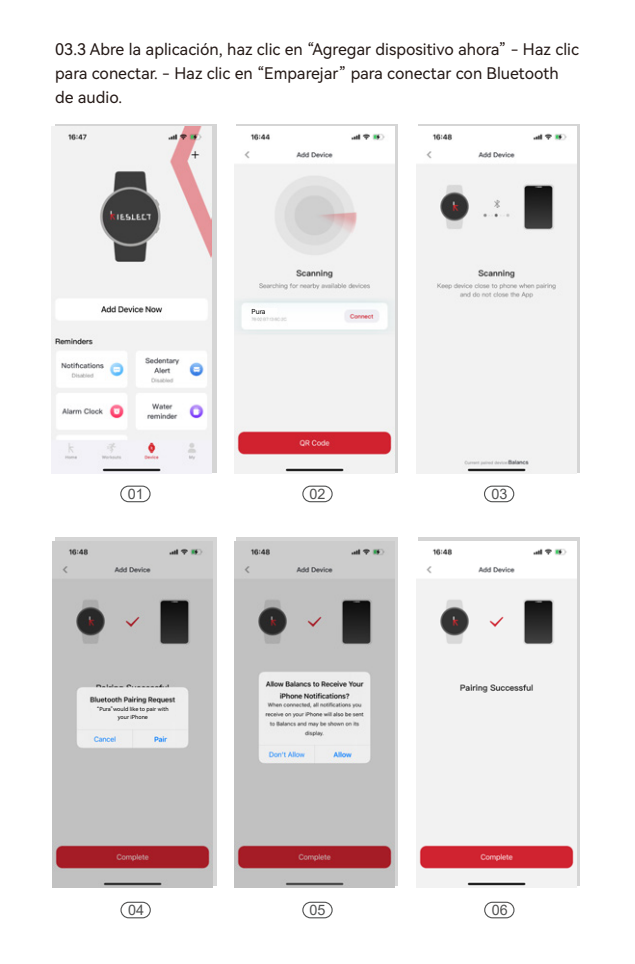
<style>
.page{position:relative;width:635px;height:964px;background:#fff}
.page>*{position:absolute;margin:0;border:0;box-sizing:border-box;transform-origin:0 0}
.t1{font:16px/24px "Harmony OS Sans SC";color:#231815}
.t2{font:14.4px "Arial";color:#515252}
.t3{font:6.8px "Harmony OS Sans SC";color:#000}
.t4{font:5.6px/8px "Harmony OS Sans SC";color:#000;text-align:center}
</style>
<div class="page">
<div style="left:55px;top:124px;width:161px;height:348px;background:#d5d5d5"></div>
<svg style="left:419px;top:124px;width:161px;height:348px;fill:#d5d5d5"></svg>
<div style="left:237px;top:537px;width:161px;height:349px;background:#d5d5d5"></div>
<div style="left:419px;top:537px;width:161px;height:349px;background:linear-gradient(to right,#d5d5d5,#d5d5d5)"></div>
<div style="left:484px;top:902px;width:30px;height:16px;border:1px solid #515252;border-radius:8px"></div>
<div style="left:302px;top:902px;width:31px;height:16px;border:1px solid #515252;border-radius:8px"></div>
<div style="left:120px;top:902px;width:31px;height:16px;border:1px solid #515252;border-radius:8px"></div>
<div style="left:484px;top:485px;width:30px;height:17px;border:1px solid #515252;border-radius:8px"></div>
<div style="left:302px;top:485px;width:31px;height:17px;border:1px solid #515252;border-radius:8px"></div>
<div style="left:120px;top:485px;width:31px;height:17px;border:1px solid #515252;border-radius:8px"></div>
<img style="left:235px;top:541px;width:160px;height:346px">
<img style="left:416px;top:541px;width:160px;height:346px">
<img style="left:52px;top:127px;width:160px;height:346px">
<img style="left:416px;top:127px;width:160px;height:346px">
<svg style="left:237px;top:124px;width:161px;height:348px;background:#d9d9d9"></svg>
<img style="left:235px;top:127px;width:160px;height:346px">
<div style="left:251px;top:308px;width:26px;height:7px;background:#fefefe"></div>
<div style="left:55px;top:537px;width:161px;height:349px;background:#d5d5d5"></div>
<img style="left:53px;top:541px;width:160px;height:346px">
<div style="left:93px;top:705px;width:82px;height:17px;background:#eee"></div>
<p class="t1" style="left:55px;top:37px;width:525px">03.3 Abre la aplicación, haz clic en “Agregar dispositivo ahora” - Haz clic para conectar. - Haz clic en “Emparejar” para conectar con Bluetooth de audio.</p>
<p class="t3" style="left:252px;top:306px;width:16px">Pura</p>
<p class="t2" style="left:128px;top:484px;width:18px">01</p>
<p class="t2" style="left:309px;top:484px;width:18px">02</p>
<p class="t2" style="left:492px;top:484px;width:17px">03</p>
<p class="t4" style="left:97px;top:704px;width:73px">“Pura”would like to pair with your iPhone</p>
<p class="t2" style="left:128px;top:900px;width:18px">04</p>
<p class="t2" style="left:309px;top:900px;width:18px">05</p>
<p class="t2" style="left:492px;top:900px;width:18px">06</p>
</div>
